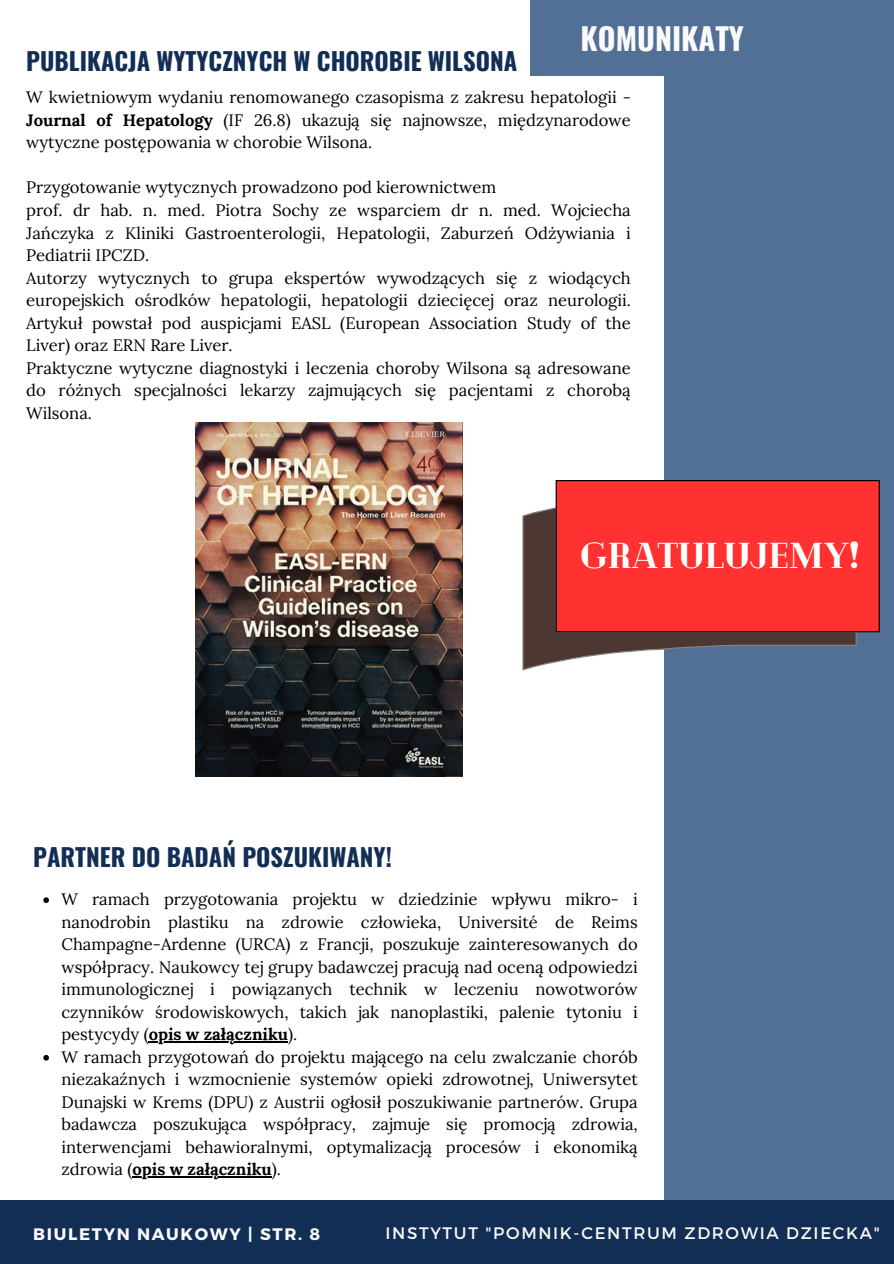
<style>
.page{position:relative;width:894px;height:1264px;background:#fff}
.page>*{position:absolute;margin:0;border:0;box-sizing:border-box;transform-origin:0 0}
.t1{font:900 36px "Cheque";color:#fff}
.t2{font:700 30.45px "Oswald";color:#fafafa}
.t3{font:700 24.45px "Oswald";color:#132e54}
.t4{font:16.65px "Montserrat";letter-spacing:.1em;color:#fafafa}
.t5{font:700 16.65px "Montserrat";letter-spacing:.1em;color:#fafafa}
.t6{font:16.5px/22.5px "Lora";color:#000;text-align:justify}
.s1{font-weight:700}
</style>
<div class="page">
<div style="left:0;top:1199px;width:893px;height:64px;background:#132e54"></div>
<div style="left:664px;top:0;width:229px;height:1199px;background:#526f96"></div>
<div style="left:530px;top:0;width:268px;height:76px;background:#526f96"></div>
<img style="left:195px;top:422px;width:267px;height:354px">
<svg style="left:522px;top:507px;width:335px;height:163px"></svg>
<div style="left:556px;top:480px;width:323px;height:151px;background:#ff3131"></div>
<div style="left:555px;top:480px;width:324px;height:152px;border:1px solid #000"></div>
<svg style="left:43px;top:897px;width:6px;height:6px"></svg>
<hr style="left:149px;top:1041px;width:139px;height:1px;background:#000">
<svg style="left:43px;top:1055px;width:6px;height:5px"></svg>
<hr style="left:132px;top:1176px;width:140px;height:1px;background:#000">
<p class="t2" style="left:580px;top:15px;width:165px">KOMUNIKATY</p>
<h3 class="t3" style="left:26px;top:42px;width:492px">PUBLIKACJA WYTYCZNYCH W CHOROBIE WILSONA</h3>
<p class="t6" style="left:26px;top:86px;width:606px">W kwietniowym wydaniu renomowanego czasopisma z zakresu hepatologii - <span class="s1">Journal of Hepatology</span> (IF 26.8) ukazują się najnowsze, międzynarodowe wytyczne postępowania w chorobie Wilsona.</p>
<p class="t6" style="left:26px;top:176px;width:471px">Przygotowanie wytycznych prowadzono pod kierownictwem</p>
<p class="t6" style="left:26px;top:199px;width:606px">prof. dr hab. n. med. Piotra Sochy ze wsparciem dr n. med. Wojciecha Jańczyka z Kliniki Gastroenterologii, Hepatologii, Zaburzeń Odżywiania i Pediatrii IPCZD.</p>
<p class="t6" style="left:26px;top:266px;width:606px">Autorzy wytycznych to grupa ekspertów wywodzących się z wiodących europejskich ośrodków hepatologii, hepatologii dziecięcej oraz neurologii.<br>Artykuł powstał pod auspicjami EASL (European Association Study of the Liver) oraz ERN Rare Liver.</p>
<p class="t6" style="left:26px;top:356px;width:606px">Praktyczne wytyczne diagnostyki i leczenia choroby Wilsona są adresowane do różnych specjalności lekarzy zajmujących się pacjentami z chorobą Wilsona.</p>
<p class="t3" style="left:33px;top:838px;width:360px">PARTNER DO BADAŃ POSZUKIWANY!</p>
<p class="t1" style="left:580px;top:531px;width:280px">GRATULUJEMY!</p>
<p class="t6" style="left:61px;top:888px;width:577px">W ramach przygotowania projektu w dziedzinie wpływu mikro- i nanodrobin plastiku na zdrowie człowieka, Université de Reims Champagne-Ardenne (URCA) z Francji, poszukuje zainteresowanych do współpracy. Naukowcy tej grupy badawczej pracują nad oceną odpowiedzi immunologicznej i powiązanych technik w leczeniu nowotworów czynników środowiskowych, takich jak nanoplastiki, palenie tytoniu i pestycydy (<span class="s1">opis w załączniku</span>).</p>
<h1 class="t6" style="left:61px;top:1045px;width:577px">W ramach przygotowań do projektu mającego na celu zwalczanie chorób niezakaźnych i wzmocnienie systemów opieki zdrowotnej, Uniwersytet Dunajski w Krems (DPU) z Austrii ogłosił poszukiwanie partnerów. Grupa badawcza poszukująca współpracy, zajmuje się promocją zdrowia, interwencjami behawioralnymi, optymalizacją procesów i ekonomiką zdrowia (<span class="s1">opis w załączniku</span>).</h1>
<p class="t5" style="left:33px;top:1222px;width:288px">BIULETYN NAUKOWY | STR. 8</p>
<h2 class="t4" style="left:385px;top:1222px;width:495px">INSTYTUT "POMNIK-CENTRUM ZDROWIA DZIECKA"</h2>
</div>
